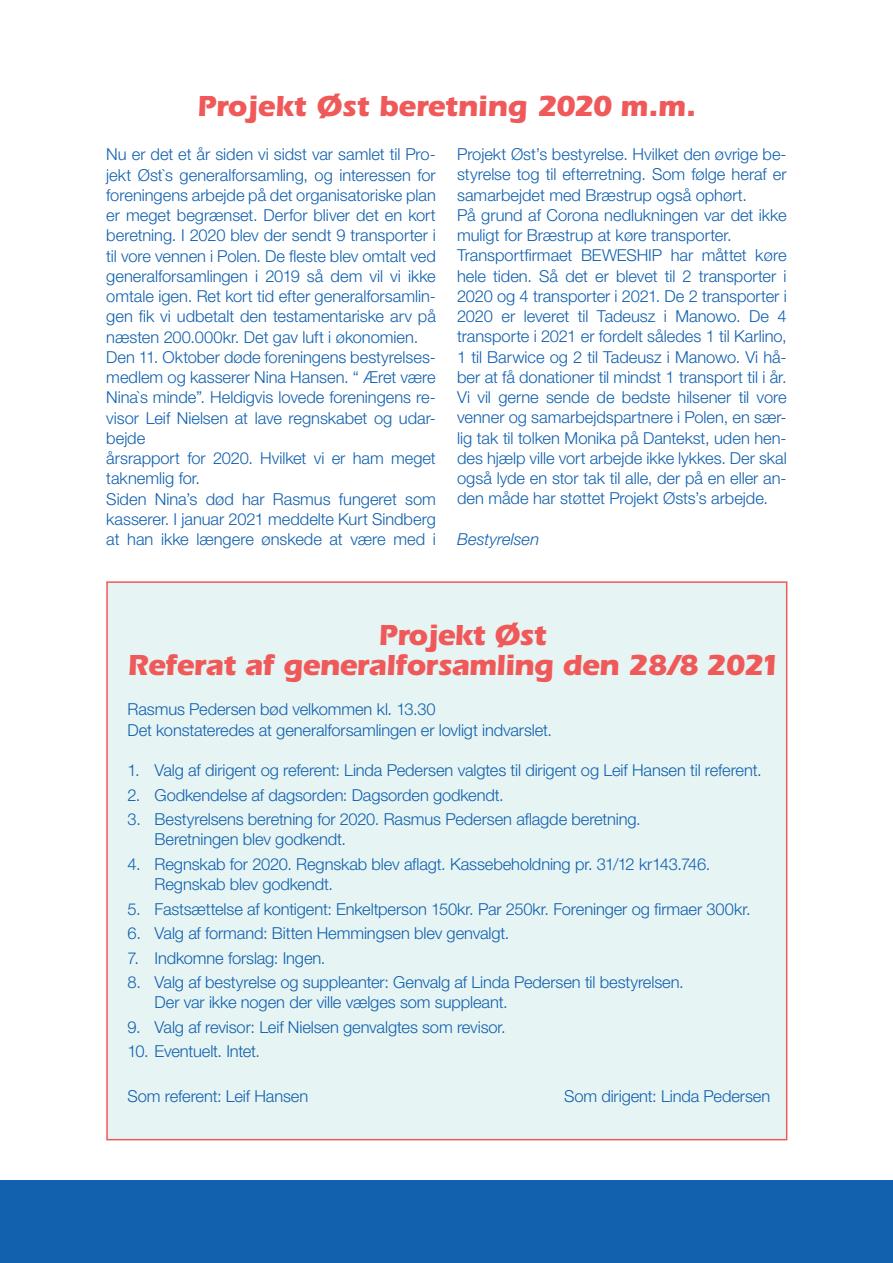
<style>
.page{position:relative;width:893px;height:1263px;background:#fff}
.page>*{position:absolute;margin:0;border:0;box-sizing:border-box;transform-origin:0 0}
.t1{font:700 30px/30px "Itc Eras";letter-spacing:-.025em;color:#f05959;text-align:center}
.t2{font:300 16.5px/20.2px "Helvetica Neue LT Pro";letter-spacing:-.005em;color:#1161af}
.t3{font:italic 300 16.5px "Helvetica Neue LT Pro";color:#1161af}
</style>
<div class="page">
<div style="left:106px;top:581px;width:681px;height:559px;background:#e6f4f4;border:2px solid #f05959"></div>
<div style="left:0;top:1180px;width:893px;height:83px;background:#1161af"></div>
<h1 class="t1" style="left:197px;top:91px;width:500px">Projekt Øst beretning 2020 m.m.</h1>
<p class="t2" style="left:106px;top:144px;width:331px">Nu er det et år siden vi sidst var samlet til Pro&shy;jekt Øst`s generalforsamling, og interessen for foreningens arbejde på det organisatoriske plan er meget begrænset. Derfor bliver det en kort beretning. I 2020 blev der sendt 9 transporter i til vore vennen i Polen. De fleste blev omtalt ved generalforsamlingen i 2019 så dem vil vi ikke omtale igen. Ret kort tid efter generalforsamlin&shy;gen fik vi udbetalt den testamentariske arv på næsten 200.000kr. Det gav luft i økonomien.<br>Den 11. Oktober døde foreningens bestyrelses&shy;medlem og kasserer Nina Hansen. “ Æret være Nina`s minde”. Heldigvis lovede foreningens re&shy;visor Leif Nielsen at lave regnskabet og udar&shy;bejde<br>årsrapport for 2020. Hvilket vi er ham meget taknemlig for.<br>Siden Nina’s død har Rasmus fungeret som kasserer. I januar 2021 meddelte Kurt Sindberg at han ikke længere ønskede at være med i</p>
<p class="t2" style="left:457px;top:144px;width:331px">Projekt Øst’s bestyrelse. Hvilket den øvrige be&shy;styrelse tog til efterretning. Som følge heraf er samarbejdet med Bræstrup også ophørt.<br>På grund af Corona nedlukningen var det ikke muligt for Bræstrup at køre transporter.<br>Transportfirmaet BEWESHIP har måttet køre hele tiden. Så det er blevet til 2 transporter i 2020 og 4 transporter i 2021. De 2 transporter i 2020 er leveret til Tadeusz i Manowo. De 4 transporte i 2021 er fordelt således 1 til Karlino, 1 til Barwice og 2 til Tadeusz i Manowo. Vi hå&shy;ber at få donationer til mindst 1 transport til i år.<br>Vi vil gerne sende de bedste hilsener til vore venner og samarbejdspartnere i Polen, en sær&shy;lig tak til tolken Monika på Dantekst, uden hen&shy;des hjælp ville vort arbejde ikke lykkes. Der skal også lyde en stor tak til alle, der på en eller an&shy;den måde har støttet Projekt Østs’s arbejde.</p>
<p class="t3" style="left:457px;top:529px;width:84px">Bestyrelsen</p>
<h1 class="t1" style="left:128px;top:620px;width:655px">Projekt Øst<br>Referat af generalforsamling den 28/8 2021</h1>
<p class="t2" style="left:128px;top:699px;width:426px">Rasmus Pedersen bød velkommen kl. 13.30<br>Det konstateredes at generalforsamlingen er lovligt indvarslet.</p>
<p class="t2" style="left:128px;top:760px;width:636px">1. Valg af dirigent og referent: Linda Pedersen valgtes til dirigent og Leif Hansen til referent.</p>
<p class="t2" style="left:128px;top:784px;width:378px">2. Godkendelse af dagsorden: Dagsorden godkendt.</p>
<p class="t2" style="left:155px;top:809px;width:488px;text-indent:-27px">3. Bestyrelsens beretning for 2020. Rasmus Pedersen aflagde beretning.<br>Beretningen blev godkendt.</p>
<p class="t2" style="left:155px;top:853px;width:557px;text-indent:-27px">4. Regnskab for 2020. Regnskab blev aflagt. Kassebeholdning pr. 31/12 kr143.746.<br>Regnskab blev godkendt.</p>
<p class="t2" style="left:128px;top:898px;width:625px">5. Fastsættelse af kontigent: Enkeltperson 150kr. Par 250kr. Foreninger og firmaer 300kr.</p>
<p class="t2" style="left:128px;top:923px;width:383px">6. Valg af formand: Bitten Hemmingsen blev genvalgt.</p>
<p class="t2" style="left:128px;top:947px;width:199px">7. Indkomne forslag: Ingen.</p>
<p class="t2" style="left:155px;top:972px;width:531px;text-indent:-27px">8. Valg af bestyrelse og suppleanter: Genvalg af Linda Pedersen til bestyrelsen.<br>Der var ikke nogen der ville vælges som suppleant.</p>
<p class="t2" style="left:128px;top:1016px;width:380px">9. Valg af revisor: Leif Nielsen genvalgtes som revisor.</p>
<p class="t2" style="left:128px;top:1041px;width:134px">10. Eventuelt. Intet.</p>
<p class="t2" style="left:128px;top:1086px;width:182px">Som referent: Leif Hansen</p>
<p class="t2" style="left:564px;top:1086px;width:208px">Som dirigent: Linda Pedersen</p>
</div>
